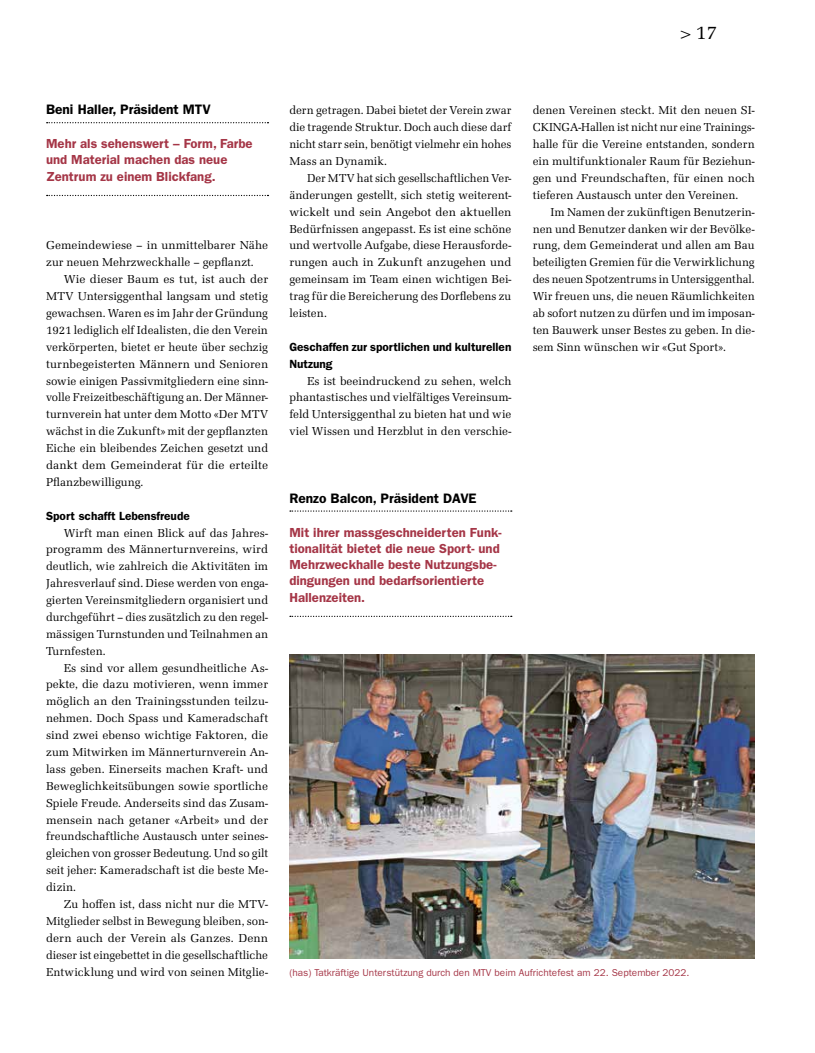
<style>
.page{position:relative;width:815px;height:1053px;background:#fff}
.page>*{position:absolute;margin:0;border:0;box-sizing:border-box;transform-origin:0 0}
.t1{font:20px "Latino URW";color:#000}
.t2{font:600 13.75px "ITC Franklin Gothic Std";color:#000}
.t3{font:600 13.12px/16.2px "ITC Franklin Gothic Std";color:#a53647}
.t4{font:11.88px/16.9px "Latino URW";color:#000;text-align:justify}
.t5{font:600 11.88px/16.9px "ITC Franklin Gothic Std";color:#000}
.t6{font:10px "ITC Franklin Gothic Std";color:#a53647}
</style>
<div class="page">
<img style="left:289px;top:654px;width:466px;height:304px">
<svg style="left:290px;top:510px;width:222px;height:1px"></svg>
<svg style="left:290px;top:615px;width:222px;height:2px"></svg>
<svg style="left:47px;top:122px;width:221px;height:1px"></svg>
<svg style="left:47px;top:195px;width:221px;height:1px"></svg>
<h1 class="t1" style="left:680px;top:21px;width:38px">&gt; 17</h1>
<p class="t2" style="left:46px;top:101px;width:166px">Beni Haller, Präsident MTV</p>
<p class="t3" style="left:46px;top:135px;width:208px">Mehr als sehenswert – Form, Farbe und Material machen das neue<br>Zentrum zu einem Blickfang.</p>
<p class="t4" style="left:46px;top:237px;width:224px">Gemeindewiese – in unmittelbarer Nähe zur neuen Mehrzweckhalle – gepflanzt.</p>
<p class="t4" style="left:46px;top:271px;width:224px;text-indent:18px">Wie dieser Baum es tut, ist auch der MTV Untersiggenthal langsam und stetig gewachsen. Waren es im Jahr der Gründung 1921 lediglich elf Idealisten, die den Verein verkörperten, bietet er heute über sechzig turnbegeisterten Männern und Senioren sowie einigen Passivmitgliedern eine sinn&shy;volle Freizeitbeschäftigung an. Der Männer&shy;turnverein hat unter dem Motto «Der MTV wächst in die Zukunft» mit der gepflanzten Eiche ein bleibendes Zeichen gesetzt und dankt dem Gemeinderat für die erteilte Pflanzbewilligung.</p>
<p class="t5" style="left:46px;top:507px;width:145px">Sport schafft Lebensfreude</p>
<p class="t4" style="left:46px;top:524px;width:224px;text-indent:18px">Wirft man einen Blick auf das Jahres&shy;programm des Männerturnvereins, wird deutlich, wie zahlreich die Aktivitäten im Jahresverlauf sind. Diese werden von enga&shy;gierten Vereinsmitgliedern organisiert und durchgeführt – dies zusätzlich zu den regel&shy;mässigen Turnstunden und Teilnahmen an Turnfesten.</p>
<p class="t4" style="left:46px;top:659px;width:224px;text-indent:18px">Es sind vor allem gesundheitliche As&shy;pekte, die dazu motivieren, wenn immer möglich an den Trainingsstunden teilzu&shy;nehmen. Doch Spass und Kameradschaft sind zwei ebenso wichtige Faktoren, die zum Mitwirken im Männerturnverein An&shy;lass geben. Einerseits machen Kraft- und Beweglichkeitsübungen sowie sportliche Spiele Freude. Anderseits sind das Zusam&shy;mensein nach getaner «Arbeit» und der freundschaftliche Austausch unter seines&shy;gleichen von grosser Bedeutung. Und so gilt seit jeher: Kameradschaft ist die beste Me&shy;dizin.</p>
<p class="t4" style="left:46px;top:895px;width:224px;text-indent:18px">Zu hoffen ist, dass nicht nur die MTV-Mitglieder selbst in Bewegung bleiben, son&shy;dern auch der Verein als Ganzes. Denn dieser ist eingebettet in die gesellschaftliche Entwicklung und wird von seinen Mitglie-</p>
<p class="t4" style="left:289px;top:102px;width:224px">dern getragen. Dabei bietet der Verein zwar die tragende Struktur. Doch auch diese darf nicht starr sein, benötigt vielmehr ein hohes Mass an Dynamik.</p>
<p class="t4" style="left:289px;top:170px;width:224px;text-indent:18px">Der MTV hat sich gesellschaftlichen Ver&shy;änderungen gestellt, sich stetig weiterent&shy;wickelt und sein Angebot den aktuellen Bedürfnissen angepasst. Es ist eine schöne und wertvolle Aufgabe, diese Herausforde&shy;rungen auch in Zukunft anzugehen und gemeinsam im Team einen wichtigen Bei&shy;trag für die Bereicherung des Dorflebens zu leisten.</p>
<p class="t5" style="left:289px;top:338px;width:224px">Geschaffen zur sportlichen und kulturellen<br>Nutzung</p>
<p class="t4" style="left:289px;top:372px;width:224px;text-indent:18px">Es ist beeindruckend zu sehen, welch phantastisches und vielfältiges Vereinsum&shy;feld Untersiggenthal zu bieten hat und wie viel Wissen und Herzblut in den verschie-</p>
<p class="t4" style="left:533px;top:102px;width:224px">denen Vereinen steckt. Mit den neuen SI-CKINGA-Hallen ist nicht nur eine Trainings&shy;halle für die Vereine entstanden, sondern ein multifunktionaler Raum für Beziehun&shy;gen und Freundschaften, für einen noch tieferen Austausch unter den Vereinen.</p>
<p class="t4" style="left:533px;top:203px;width:224px;text-indent:18px">Im Namen der zukünftigen Benutzerin&shy;nen und Benutzer danken wir der Bevölke&shy;rung, dem Gemeinderat und allen am Bau beteiligten Gremien für die Verwirklichung des neuen Spotzentrums in Untersiggenthal.<br>Wir freuen uns, die neuen Räumlichkeiten ab sofort nutzen zu dürfen und im imposan&shy;ten Bauwerk unser Bestes zu geben. In die&shy;sem Sinn wünschen wir «Gut Sport».</p>
<p class="t2" style="left:289px;top:490px;width:189px">Renzo Balcon, Präsident DAVE</p>
<p class="t3" style="left:289px;top:524px;width:214px">Mit ihrer massgeschneiderten Funk&shy;tionalität bietet die neue Sport- und<br>Mehrzweckhalle beste Nutzungsbe&shy;dingungen und bedarfsorientierte<br>Hallenzeiten.</p>
<p class="t6" style="left:289px;top:966px;width:402px">(has) Tatkräftige Unterstützung durch den MTV beim Aufrichtefest am 22. September 2022.</p>
</div>
